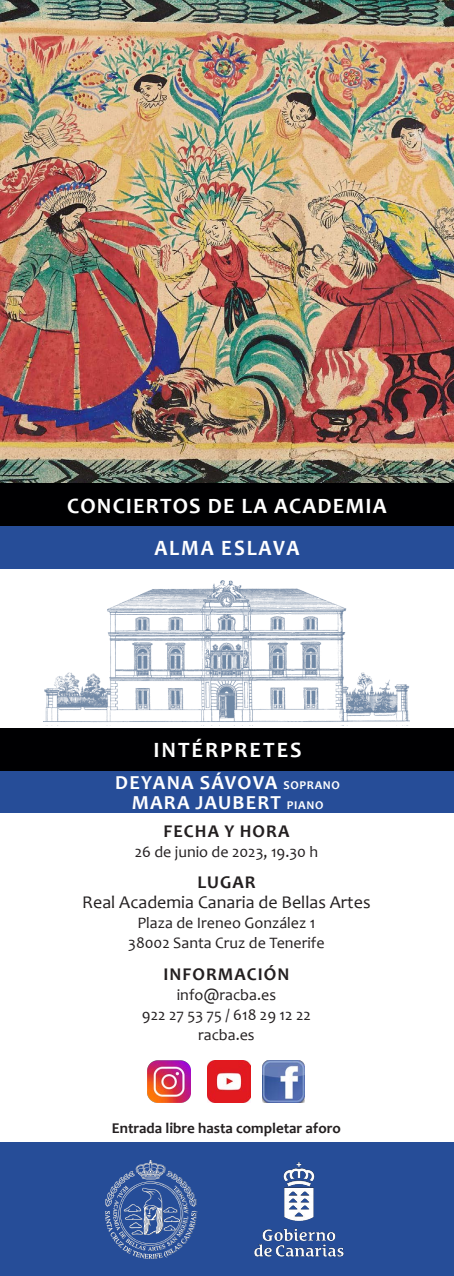
<style>
.page{position:relative;width:454px;height:1276px;background:#fff}
.page>*{position:absolute;margin:0;border:0;box-sizing:border-box;transform-origin:0 0}
.cursos_de_la_academi{font:700 22px "Candara";letter-spacing:.06em;color:#fff}
.cursos_de_la_academi-2{font:700 22px "Candara";letter-spacing:.09em;color:#fff}
.cursos_de_la_academi-3{font:700 22px "Candara";letter-spacing:.09em;color:#fff;scale:.94 1}
.t1{font:700 20px "Candara";letter-spacing:.06em;color:#fff}
.t2{font:18px "Candara";color:#231f20}
.t3{font:700 18px "Candara";letter-spacing:.06em;color:#231f20}
.t4{font:16px "Candara";color:#231f20}
.t5{font:700 15px "Candara";color:#231f20}
.s1{font-size:12px}
</style>
<div class="page">
<img style="left:0;top:0;width:454px;height:483px">
<div style="left:0;top:483px;width:454px;height:43px;background:#000002"></div>
<img style="left:44px;top:580px;width:365px;height:142px">
<div style="left:0;top:1142px;width:454px;height:134px;background:#264d98"></div>
<div style="left:0;top:526px;width:454px;height:42px;background:#264d98"></div>
<div style="left:0;top:770px;width:454px;height:43px;background:#264d98"></div>
<img style="left:263px;top:1060px;width:42px;height:42px">
<img style="left:148px;top:1060px;width:42px;height:42px">
<img style="left:208px;top:1060px;width:42px;height:42px">
<svg style="left:105px;top:1160px;width:92px;height:98px"></svg>
<div style="left:0;top:728px;width:454px;height:42px;background:#000002"></div>
<img style="left:254px;top:1162px;width:90px;height:95px">
<p class="cursos_de_la_academi" style="left:67px;top:492px;width:321px">CONCIERTOS DE LA ACADEMIA</p>
<p class="cursos_de_la_academi-3" style="left:154px;top:534px;width:156px">ALMA ESLAVA</p>
<p class="cursos_de_la_academi-2" style="left:153px;top:736px;width:150px">INTÉRPRETES</p>
<p class="t1" style="left:115px;top:769px;width:226px">DEYANA SÁVOVA <span class="s1">SOPRANO</span></p>
<p class="t1" style="left:132px;top:789px;width:193px">MARA JAUBERT <span class="s1">PIANO</span></p>
<p class="t3" style="left:163px;top:819px;width:127px">FECHA Y HORA</p>
<p class="t4" style="left:135px;top:841px;width:185px">26 de junio de 2023, 19.30 h</p>
<p class="t3" style="left:197px;top:871px;width:60px">LUGAR</p>
<p class="t2" style="left:82px;top:891px;width:290px">Real Academia Canaria de Bellas Artes</p>
<p class="t4" style="left:137px;top:913px;width:180px">Plaza de Ireneo González 1</p>
<p class="t4" style="left:128px;top:933px;width:198px">38002 Santa Cruz de Tenerife</p>
<p class="t3" style="left:163px;top:962px;width:128px">INFORMACIÓN</p>
<p class="t4" style="left:177px;top:984px;width:101px">info@racba.es</p>
<p class="t4" style="left:142px;top:1004px;width:170px">922 27 53 75 / 618 29 12 22</p>
<p class="t4" style="left:198px;top:1024px;width:58px">racba.es</p>
<p class="t5" style="left:112px;top:1118px;width:230px">Entrada libre hasta completar aforo</p>
</div>
